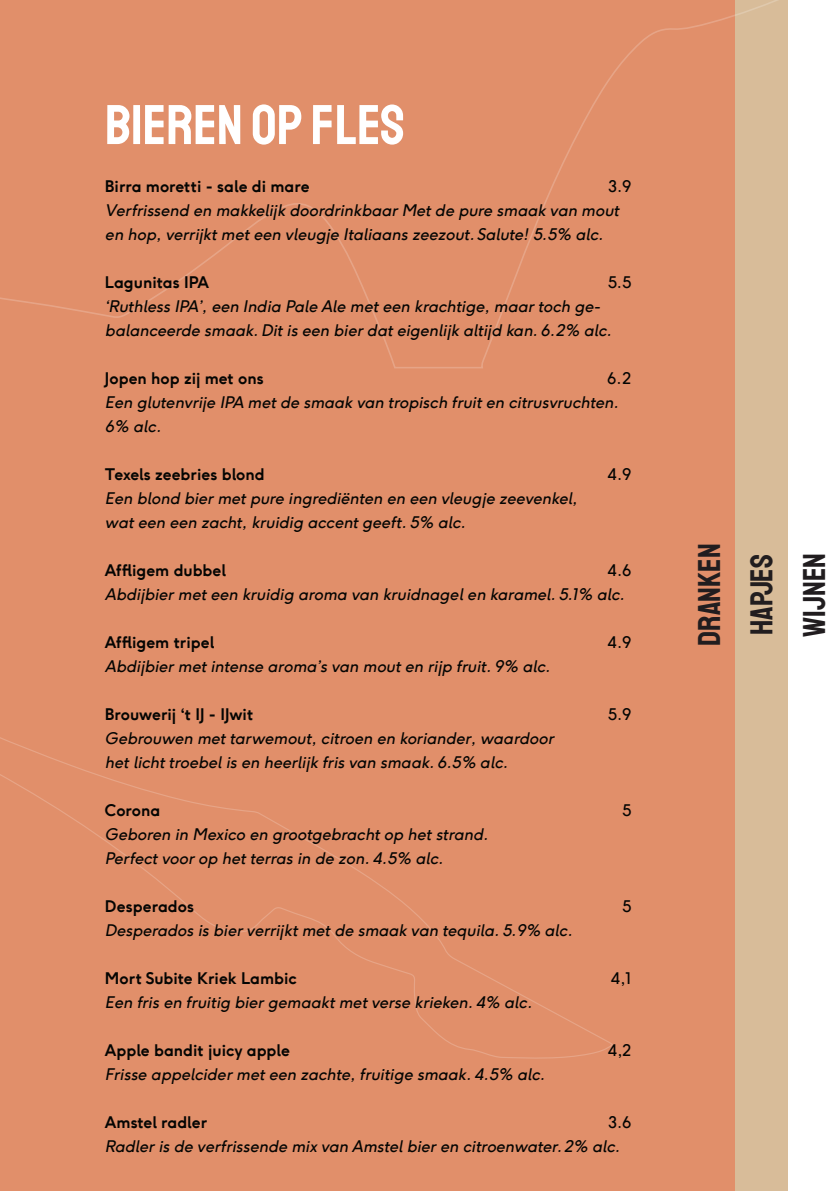
<style>
.page{position:relative;width:840px;height:1191px;background:#fff}
.page>*{position:absolute;margin:0;border:0;box-sizing:border-box;transform-origin:0 0}
.t1{font:56px "Staatliches";color:#fff}
.t2{font:32px "Staatliches";color:#211d1f}
.t3{font:italic 16px/24px "F37 Ginger";color:#040503}
.t4{font:700 16px "F37 Ginger";color:#040503}
.t5{font:16px "F37 Ginger";color:#040503}
</style>
<div class="page">
<div style="left:734px;top:0;width:53px;height:1191px;background:#d8bc99"></div>
<div style="left:0;top:0;width:734px;height:1191px;background:#e18f6a"></div>
<svg style="left:0;top:0;width:788px;height:370px"></svg>
<svg style="left:0;top:737px;width:613px;height:322px"></svg>
<p class="t1" style="left:105px;top:88px;width:301px">BIEREN OP FLES</p>
<p class="t4" style="left:105px;top:176px;width:206px">Birra moretti - sale di mare</p>
<p class="t5" style="left:607px;top:176px;width:25px">3.9</p>
<p class="t3" style="left:105px;top:198px;width:519px">Verfrissend en makkelijk doordrinkbaarMetde pure smaak van mout</p>
<p class="t3" style="left:105px;top:222px;width:503px">en hop,verrijktmeteen vleugje Italiaans zeezout.Salute!5.5% alc.</p>
<p class="t4" style="left:105px;top:272px;width:105px">Lagunitas IPA</p>
<p class="t5" style="left:607px;top:272px;width:25px">5.5</p>
<p class="t3" style="left:105px;top:294px;width:511px">‘Ruthless IPA’,een India Pale Ale meteen krachtige,maartoch ge&shy;balanceerde smaak.Ditis een bierdateigenlijk altijd kan.6.2% alc.</p>
<p class="t4" style="left:105px;top:368px;width:160px">Jopen hop zij met ons</p>
<p class="t5" style="left:607px;top:368px;width:26px">6.2</p>
<p class="t3" style="left:105px;top:390px;width:518px">Een glutenvrije IPA metde smaak van tropisch fruiten citrusvruchten.</p>
<p class="t3" style="left:105px;top:414px;width:61px">6% alc.</p>
<p class="t4" style="left:105px;top:464px;width:161px">Texels zeebries blond</p>
<p class="t5" style="left:607px;top:464px;width:26px">4.9</p>
<p class="t3" style="left:105px;top:486px;width:477px">Een blond biermetpure ingrediënten en een vleugje zeevenkel,</p>
<p class="t3" style="left:105px;top:510px;width:365px">wateen een zacht,kruidig accentgeeft.5% alc.</p>
<p class="t4" style="left:105px;top:560px;width:122px">Affligem dubbel</p>
<p class="t5" style="left:607px;top:560px;width:26px">4.6</p>
<p class="t3" style="left:105px;top:582px;width:524px">Abdijbiermeteen kruidig aroma van kruidnagelen karamel.5.1% alc.</p>
<p class="t4" style="left:105px;top:632px;width:111px">Affligem tripel</p>
<p class="t5" style="left:607px;top:632px;width:26px">4.9</p>
<p class="t3" style="left:105px;top:654px;width:450px">Abdijbiermetintense aroma’s van mouten rijp fruit.9% alc.</p>
<p class="t4" style="left:105px;top:704px;width:150px">Brouwerij ‘t IJ - IJwit</p>
<p class="t5" style="left:607px;top:704px;width:25px">5.9</p>
<p class="t3" style="left:105px;top:726px;width:453px">Gebrouwen mettarwemout,citroen en koriander,waardoor</p>
<p class="t3" style="left:105px;top:750px;width:408px">hetlichttroebelis en heerlijk fris van smaak.6.5% alc.</p>
<p class="t4" style="left:105px;top:800px;width:57px">Corona</p>
<p class="t5" style="left:621px;top:800px;width:11px">5</p>
<p class="t3" style="left:105px;top:822px;width:388px">Geboren in Mexico en grootgebrachtop hetstrand.</p>
<p class="t3" style="left:105px;top:846px;width:343px">Perfectvoorop hetterras in de zon.4.5% alc.</p>
<p class="t4" style="left:105px;top:896px;width:91px">Desperados</p>
<p class="t5" style="left:621px;top:896px;width:11px">5</p>
<p class="t3" style="left:105px;top:918px;width:472px">Desperados is bierverrijktmetde smaak van tequila.5.9% alc.</p>
<p class="t4" style="left:105px;top:968px;width:193px">Mort Subite Kriek Lambic</p>
<p class="t5" style="left:610px;top:968px;width:22px">4,1</p>
<p class="t3" style="left:105px;top:990px;width:432px">Een fris en fruitig biergemaaktmetverse krieken.4% alc.</p>
<p class="t4" style="left:105px;top:1040px;width:186px">Apple bandit juicy apple</p>
<p class="t5" style="left:607px;top:1040px;width:25px">4,2</p>
<p class="t3" style="left:105px;top:1062px;width:445px">Frisse appelcidermeteen zachte,fruitige smaak.4.5% alc.</p>
<p class="t4" style="left:105px;top:1112px;width:104px">Amstel radler</p>
<p class="t5" style="left:607px;top:1112px;width:25px">3.6</p>
<p class="t3" style="left:105px;top:1134px;width:520px">Radleris de verfrissende mix van Amstelbieren citroenwater.2% alc.</p>
<p class="t2" style="left:687px;top:646px;width:104px;rotate:-90deg">DRANKEN</p>
<p class="t2" style="left:739px;top:635px;width:82px;rotate:-90deg">HAPJES</p>
<p class="t2" style="left:792px;top:636px;width:85px;rotate:-90deg">WIJNEN</p>
</div>
